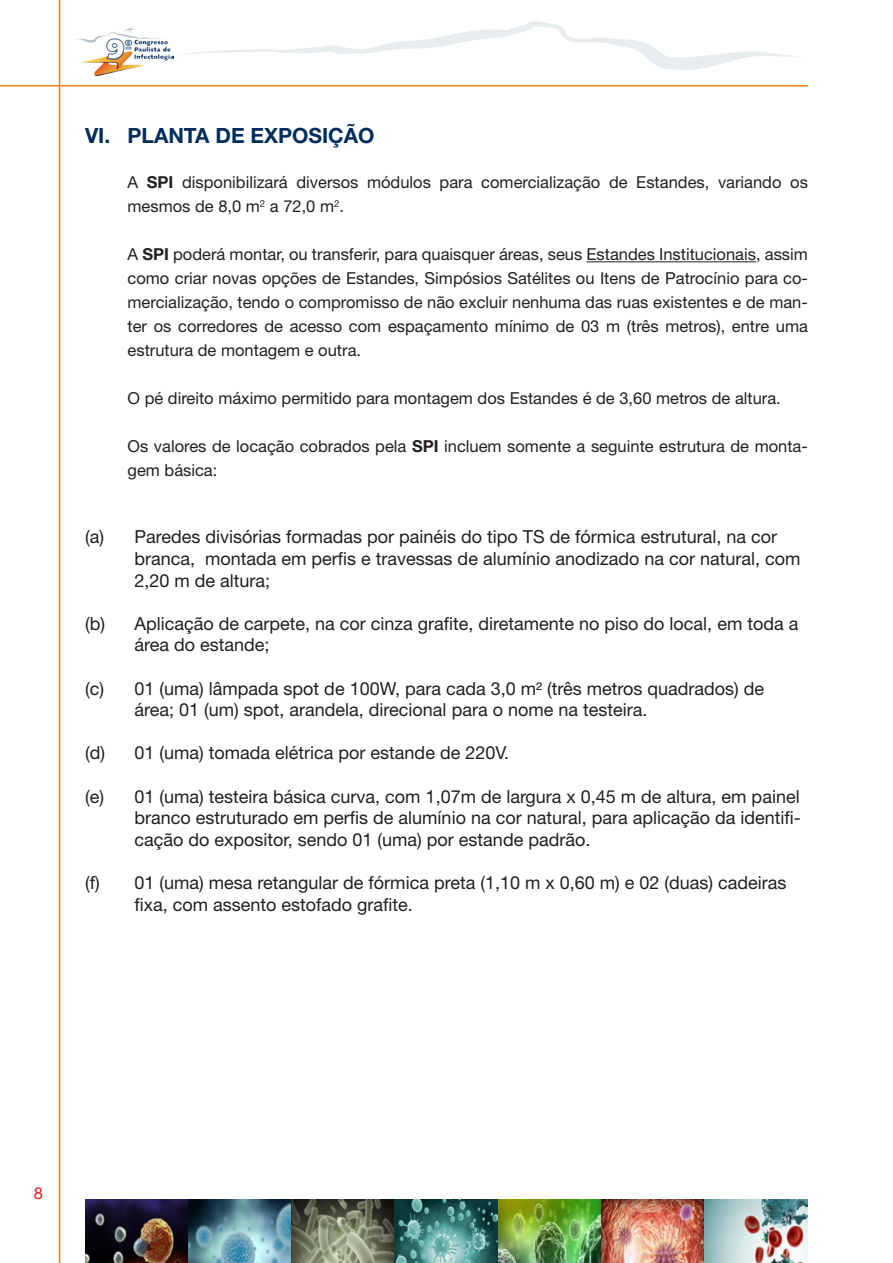
<style>
.page{position:relative;width:893px;height:1263px;background:#fff}
.page>*{position:absolute;margin:0;border:0;box-sizing:border-box;transform-origin:0 0}
.t1{font:700 21px "Helvetica Neue LT Std";color:#002d5e}
.t2{font:18px/21.6px "Helvetica Neue LT Std";color:#231f20}
.t3{font:16.5px/24px "Helvetica Neue LT Std";color:#231f20}
.t4{font:16.5px "Helvetica Neue LT Std";color:#ee1d23}
.s1{font-weight:700}
</style>
<div class="page">
<hr style="left:0;top:85px;width:808px;height:2px;background:#f58220">
<hr style="left:59px;top:0;width:1px;height:1263px;background:#f58220">
<svg style="left:179px;top:21px;width:619px;height:49px"></svg>
<img style="left:85px;top:1199px;width:723px;height:64px">
<img style="left:76px;top:27px;width:97px;height:48px">
<hr style="left:587px;top:261px;width:169px;height:1px;background:#231f20">
<p class="t1" style="left:85px;top:122px;width:291px">VI. PLANTA DE EXPOSIÇÃO</p>
<p class="t3" style="left:128px;top:170px;width:682px">A <span class="s1">SPI</span> disponibilizará diversos módulos para comercialização de Estandes, variando os mesmos de 8,0 m<sup>2</sup> a 72,0 m<sup>2</sup>.</p>
<p class="t3" style="left:128px;top:242px;width:682px;text-align:justify">A <span class="s1">SPI</span> poderá montar, ou transferir, para quaisquer áreas, seus Estandes Institucionais, assim como criar novas opções de Estandes, Simpósios Satélites ou Itens de Patrocínio para co&shy;mercialização, tendo o compromisso de não excluir nenhuma das ruas existentes e de man&shy;ter os corredores de acesso com espaçamento mínimo de 03 m (três metros), entre uma estrutura de montagem e outra.</p>
<p class="t3" style="left:128px;top:386px;width:655px">O pé direito máximo permitido para montagem dos Estandes é de 3,60 metros de altura.</p>
<p class="t3" style="left:128px;top:434px;width:682px">Os valores de locação cobrados pela <span class="s1">SPI</span> incluem somente a seguinte estrutura de monta&shy;gem básica:</p>
<p class="t2" style="left:135px;top:526px;width:667px;text-indent:-50px">(a) Paredes divisórias formadas por painéis do tipo TS de fórmica estrutural, na cor branca, montada em perfis e travessas de alumínio anodizado na cor natural, com<br>2,20 m de altura;</p>
<p class="t2" style="left:135px;top:612px;width:665px;text-indent:-50px">(b) Aplicação de carpete, na cor cinza grafite, diretamente no piso do local, em toda a área do estande;</p>
<p class="t2" style="left:135px;top:677px;width:631px;text-indent:-50px">(c) 01 (uma) lâmpada spot de 100W, para cada 3,0 m² (três metros quadrados) de área; 01 (um) spot, arandela, direcional para o nome na testeira.</p>
<p class="t2" style="left:85px;top:742px;width:425px">(d) 01 (uma) tomada elétrica por estande de 220V.</p>
<p class="t2" style="left:135px;top:785px;width:668px;text-align:justify;text-indent:-50px">(e) 01 (uma) testeira básica curva, com 1,07m de largura x 0,45 m de altura, em painel branco estruturado em perfis de alumínio na cor natural, para aplicação da identifi&shy;cação do expositor, sendo 01 (uma) por estande padrão.</p>
<p class="t2" style="left:135px;top:872px;width:653px;text-indent:-50px">(f) 01 (uma) mesa retangular de fórmica preta (1,10 m x 0,60 m) e 02 (duas) cadeiras fixa, com assento estofado grafite.</p>
<p class="t4" style="left:34px;top:1183px;width:11px">8</p>
</div>
